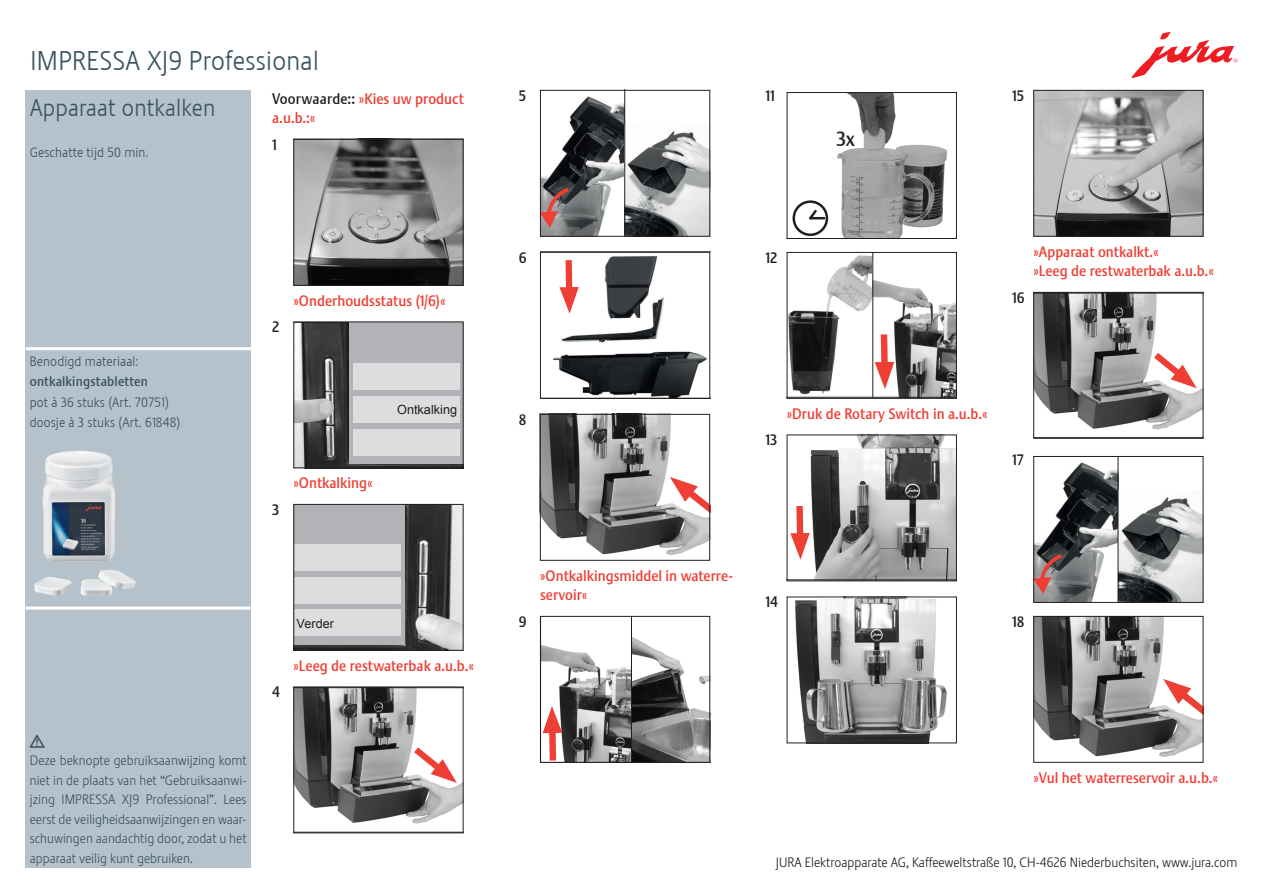
<style>
.page{position:relative;width:1263px;height:893px;background:#fff}
.page>*{position:absolute;margin:0;border:0;box-sizing:border-box;transform-origin:0 0}
.t1{font:27px "Stalemate LF Light";letter-spacing:.01em;color:#3a5362}
.Text_grau{font:24px "Stalemate LF Light";letter-spacing:.01em;color:#3a5362}
.t2{font:20.25px "Stalemate LF";color:#231f20}
.RE{font:15px/19.5px "Stalemate Pro 2 J Medium";color:#ee3f34}
.Voraussetzung{font:15px/19.5px "Stalemate Pro 2 J Medium";color:#ee3f34}
.HA{font:15px "Stalemate Pro 2 J Medium";color:#231f20}
.Adresszeile{font:13.5px/19.5px "Stalemate Pro 2 J Light";color:#3a5362;text-align:justify}
.Text_grau-2{font:13.5px "Stalemate LF Light";letter-spacing:.01em;color:#3a5362}
.Adresszeile-2{font:13.5px "Stalemate Pro 2 J Light";color:#231f20}
.Text_grau-3{font:13.5px "Stalemate LF";letter-spacing:.01em;color:#3a5362}
.Para{font:13.5px "Jura Pict 2006";color:#3a5362}
.t3{font:12.6px "Arial";color:#231f20}
.s1{font-family:"Stalemate LF";color:#231f20}
</style>
<div class="page">
<div style="left:26px;top:90px;width:225px;height:777px;background:#b5c2cc"></div>
<hr style="left:26px;top:347px;width:225px;height:3px;background:#fff">
<hr style="left:26px;top:607px;width:224px;height:3px;background:#fff">
<img style="left:295px;top:141px;width:166px;height:143px">
<div style="left:293px;top:139px;width:170px;height:147px;border:1px solid #231f20"></div>
<svg style="left:299px;top:323px;width:162px;height:143px;background:#474747"></svg>
<div style="left:349px;top:322px;width:114px;height:141px;background:#b2b3b7"></div>
<div style="left:353px;top:363px;width:106px;height:26px;background:#dcdddf"></div>
<div style="left:353px;top:396px;width:106px;height:26px;background:#dcdddf"></div>
<div style="left:353px;top:429px;width:106px;height:26px;background:#dcdddf"></div>
<img style="left:295px;top:358px;width:62px;height:108px">
<div style="left:293px;top:321px;width:170px;height:147px;border:1px solid #231f20"></div>
<svg style="left:295px;top:506px;width:166px;height:143px;background:#585858"></svg>
<div style="left:293px;top:504px;width:112px;height:140px;background:#b2b3b7"></div>
<div style="left:294px;top:544px;width:107px;height:26px;background:#dcdddf"></div>
<div style="left:294px;top:577px;width:107px;height:26px;background:#dcdddf"></div>
<div style="left:294px;top:610px;width:107px;height:26px;background:#dcdddf"></div>
<img style="left:405px;top:593px;width:56px;height:56px">
<div style="left:293px;top:504px;width:170px;height:147px;border:1px solid #231f20"></div>
<svg style="left:295px;top:688px;width:166px;height:136px"></svg>
<div style="left:293px;top:686px;width:170px;height:147px;border:1px solid #231f20"></div>
<svg style="left:542px;top:92px;width:166px;height:143px"></svg>
<div style="left:540px;top:90px;width:170px;height:147px;border:1px solid #231f20"></div>
<svg style="left:553px;top:256px;width:154px;height:141px"></svg>
<div style="left:540px;top:252px;width:170px;height:147px;border:1px solid #231f20"></div>
<svg style="left:542px;top:416px;width:166px;height:139px"></svg>
<div style="left:540px;top:414px;width:170px;height:147px;border:1px solid #231f20"></div>
<svg style="left:542px;top:618px;width:166px;height:143px"></svg>
<div style="left:540px;top:616px;width:170px;height:147px;border:1px solid #231f20"></div>
<svg style="left:792px;top:94px;width:155px;height:143px"></svg>
<div style="left:787px;top:92px;width:170px;height:147px;border:1px solid #231f20"></div>
<svg style="left:789px;top:254px;width:166px;height:143px"></svg>
<div style="left:787px;top:252px;width:170px;height:147px;border:1px solid #231f20"></div>
<svg style="left:790px;top:437px;width:165px;height:142px"></svg>
<div style="left:787px;top:435px;width:170px;height:146px;border:1px solid #231f20"></div>
<img style="left:795px;top:599px;width:152px;height:142px">
<div style="left:787px;top:597px;width:170px;height:146px;border:1px solid #231f20"></div>
<img style="left:1035px;top:92px;width:166px;height:143px">
<div style="left:1033px;top:90px;width:170px;height:147px;border:1px solid #231f20"></div>
<svg style="left:1035px;top:294px;width:166px;height:136px"></svg>
<div style="left:1033px;top:292px;width:170px;height:147px;border:1px solid #231f20"></div>
<svg style="left:1035px;top:458px;width:166px;height:143px"></svg>
<div style="left:1033px;top:456px;width:170px;height:147px;border:1px solid #231f20"></div>
<svg style="left:1035px;top:618px;width:166px;height:139px"></svg>
<div style="left:1033px;top:616px;width:170px;height:147px;border:1px solid #231f20"></div>
<svg style="left:1131px;top:32px;width:106px;height:46px"></svg>
<img style="left:34px;top:451px;width:102px;height:145px">
<p class="t1" style="left:31px;top:45px;width:290px">IMPRESSA XJ9 Professional</p>
<p class="Voraussetzung" style="left:272px;top:89px;width:193px"><span class="s1">Voorwaarde::</span> »Kies uw product a.u.b.:«</p>
<p class="HA" style="left:272px;top:135px;width:6px">1</p>
<p class="Text_grau" style="left:30px;top:94px;width:187px">Apparaat ontkalken</p>
<p class="Text_grau-2" style="left:30px;top:144px;width:120px">Geschatte tijd 50 min.</p>
<p class="Text_grau-2" style="left:30px;top:353px;width:110px">Benodigd materiaal:</p>
<p class="Text_grau-3" style="left:30px;top:373px;width:120px">ontkalkingstabletten</p>
<p class="Text_grau-2" style="left:30px;top:394px;width:140px">pot à 36 stuks (Art. 70751)</p>
<p class="Text_grau-2" style="left:30px;top:414px;width:152px">doosje à 3 stuks (Art. 61848)</p>
<p class="HA" style="left:272px;top:318px;width:9px">2</p>
<p class="RE" style="left:293px;top:291px;width:154px">»Onderhoudsstatus (1/6)«</p>
<p class="HA" style="left:272px;top:500px;width:9px">3</p>
<p class="RE" style="left:293px;top:473px;width:81px">»Ontkalking«</p>
<p class="t3" style="left:397px;top:401px;width:61px">Ontkalking</p>
<p class="Para" style="left:30px;top:733px;width:17px">J</p>
<p class="Adresszeile" style="left:30px;top:751px;width:218px">Deze beknopte gebruiksaanwijzing komt niet in de plaats van het “Gebruiksaanwi&shy;jzing IMPRESSA XJ9 Professional”. Lees eerst de veiligheidsaanwijzingen en waar&shy;schuwingen aandachtig door, zodat u het apparaat veilig kunt gebruiken.</p>
<p class="HA" style="left:272px;top:683px;width:9px">4</p>
<p class="t3" style="left:297px;top:615px;width:39px">Verder</p>
<p class="RE" style="left:293px;top:656px;width:182px">»Leeg de restwaterbak a.u.b.«</p>
<p class="HA" style="left:519px;top:86px;width:9px">5</p>
<p class="HA" style="left:519px;top:248px;width:9px">6</p>
<p class="HA" style="left:519px;top:410px;width:9px">8</p>
<p class="HA" style="left:765px;top:86px;width:11px">11</p>
<p class="HA" style="left:765px;top:248px;width:14px">12</p>
<p class="t2" style="left:836px;top:127px;width:20px">3x</p>
<p class="HA" style="left:1012px;top:86px;width:14px">15</p>
<p class="HA" style="left:1012px;top:288px;width:14px">16</p>
<p class="RE" style="left:1033px;top:242px;width:127px">»Apparaat ontkalkt.«</p>
<p class="RE" style="left:1033px;top:261px;width:182px">»Leeg de restwaterbak a.u.b.«</p>
<p class="HA" style="left:765px;top:431px;width:13px">13</p>
<p class="RE" style="left:787px;top:404px;width:202px">»Druk de Rotary Switch in a.u.b.«</p>
<p class="HA" style="left:1012px;top:450px;width:13px">17</p>
<p class="HA" style="left:519px;top:612px;width:9px">9</p>
<p class="RE" style="left:540px;top:566px;width:195px">»Ontkalkingsmiddel in waterre&shy;servoir«</p>
<p class="HA" style="left:765px;top:593px;width:14px">14</p>
<p class="HA" style="left:1012px;top:612px;width:14px">18</p>
<p class="RE" style="left:1033px;top:768px;width:186px">»Vul het waterreservoir a.u.b.«</p>
<p class="Adresszeile-2" style="left:776px;top:855px;width:463px">JURA Elektroapparate AG, Kaffeeweltstraße 10, CH-4626 Niederbuchsiten, www.jura.com</p>
</div>
